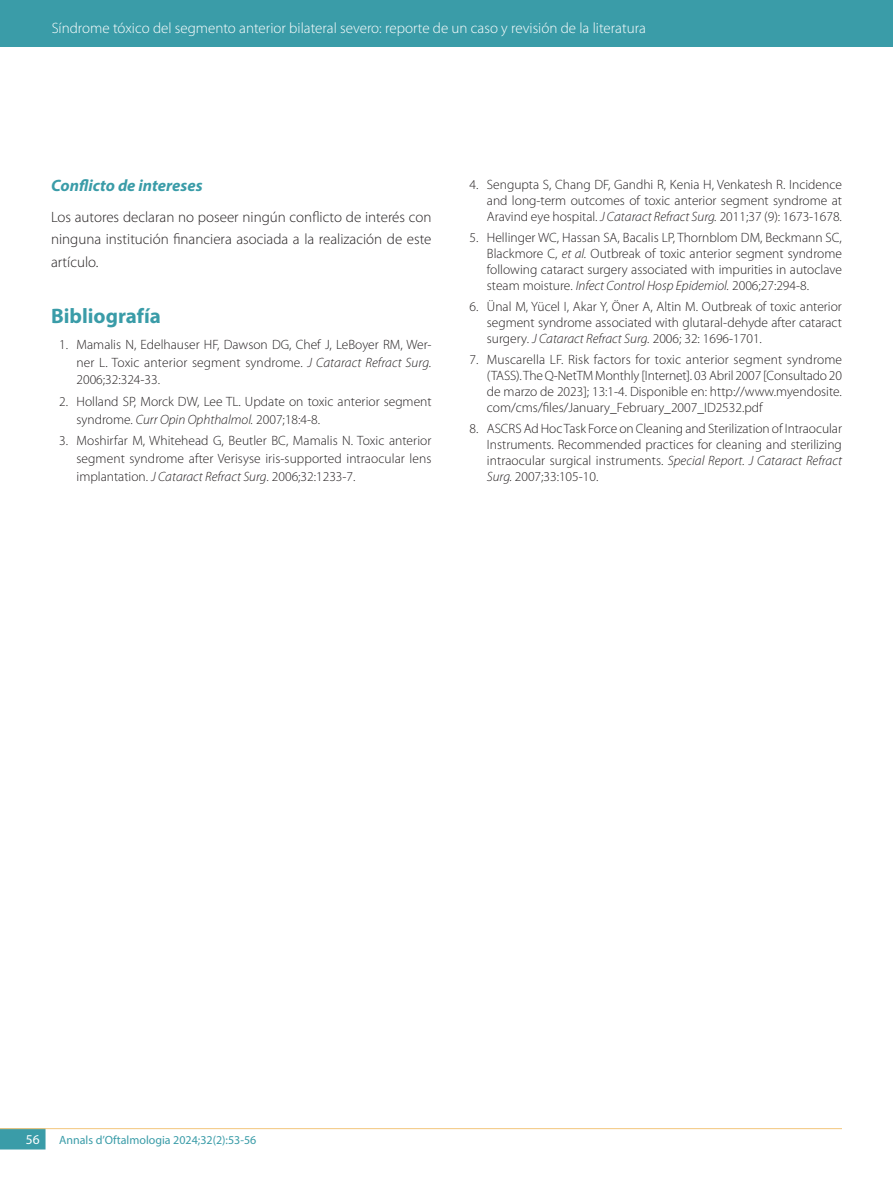
<style>
.page{position:relative;width:893px;height:1191px;background:#fff}
.page>*{position:absolute;margin:0;border:0;box-sizing:border-box;transform-origin:0 0}
.Subtítulo_1{font:700 21px "Myriad Pro";color:#3a9ca8}
.subtítulo_2{font:italic 700 16.5px "Myriad Pro";color:#3a9ca8}
.C__de_texto{font:300 15px/22.4px "Myriad Pro";color:#231f20;text-align:justify}
.t1{font:300 15px "Myriad Pro";color:#fff}
.biblio_100{font:300 13.5px/16.2px "Myriad Pro";color:#231f20;text-align:justify}
.t2{font:13.5px "Myriad Pro";color:#fff}
.t3{font:12px "Myriad Pro";color:#3a9ca8}
.s1{font-style:italic}
</style>
<div class="page">
<svg style="left:0;top:1129px;width:46px;height:20px"></svg>
<hr style="left:0;top:1128px;width:842px;height:1px;background:#f3c67c">
<div style="left:0;top:0;width:893px;height:47px;background:#3a9ca8"></div>
<p class="t1" style="left:52px;top:19px;width:596px">Síndrome tóxico del segmento anterior bilateral severo: reporte de un caso y revisión de la literatura</p>
<p class="subtítulo_2" style="left:51px;top:175px;width:153px">Conflicto de intereses</p>
<p class="C__de_texto" style="left:51px;top:205px;width:382px">Los autores declaran no poseer ningún conflicto de interés con ninguna institución financiera asociada a la realización de este artículo.</p>
<p class="Subtítulo_1" style="left:51px;top:302px;width:111px">Bibliografía</p>
<p class="biblio_100" style="left:77px;top:335px;width:357px;line-height:17.5px;text-indent:-17px">1. Mamalis N, Edelhauser HF, Dawson DG, Chef J, LeBoyer RM, Wer&shy;ner L. Toxic anterior segment syndrome. <span class="s1">J Cataract Refract Surg.<br></span>2006;32:324-33.</p>
<p class="biblio_100" style="left:77px;top:392px;width:357px;line-height:17.5px;text-indent:-17px">2. Holland SP, Morck DW, Lee TL. Update on toxic anterior segment syndrome. <span class="s1">Curr Opin Ophthalmol.</span> 2007;18:4-8.</p>
<p class="biblio_100" style="left:77px;top:432px;width:356px;line-height:17.5px;text-indent:-17px">3. Moshirfar M, Whitehead G, Beutler BC, Mamalis N. Toxic anterior segment syndrome after Verisyse iris-supported intraocular lens implantation. <span class="s1">J Cataract Refract Surg</span>. 2006;32:1233-7.</p>
<p class="biblio_100" style="left:487px;top:176px;width:357px;text-indent:-17px">4. Sengupta S, Chang DF, Gandhi R, Kenia H, Venkatesh R. Incidence and long-term outcomes of toxic anterior segment syndrome at Aravind eye hospital. <span class="s1">J Cataract Refract Surg.</span> 2011;37 (9): 1673-1678.</p>
<p class="biblio_100" style="left:487px;top:229px;width:357px;text-indent:-17px">5. Hellinger WC, Hassan SA, Bacalis LP, Thornblom DM, Beckmann SC, Blackmore C, <span class="s1">et al.</span> Outbreak of toxic anterior segment syndrome following cataract surgery associated with impurities in autoclave steam moisture. <span class="s1">Infect Control Hosp Epidemiol.</span> 2006;27:294-8.</p>
<p class="biblio_100" style="left:487px;top:298px;width:357px;text-indent:-17px">6. Ünal M, Yücel I, Akar Y, Öner A, Altin M. Outbreak of toxic anterior segment syndrome associated with glutaral-dehyde after cataract surgery. <span class="s1">J Cataract Refract Surg.</span> 2006; 32: 1696-1701.</p>
<p class="biblio_100" style="left:487px;top:351px;width:357px;text-indent:-17px">7. Muscarella LF. Risk factors for toxic anterior segment syndrome (TASS). The Q-NetTM Monthly [Internet]. 03 Abril 2007 [Consultado 20 de marzo de 2023]; 13:1-4. Disponible en: http://www.myendosite. com/cms/files/January_February_2007_ID2532.pdf</p>
<p class="biblio_100" style="left:487px;top:420px;width:357px;text-indent:-17px">8. ASCRS Ad Hoc Task Force on Cleaning and Sterilization of Intraocular Instruments. Recommended practices for cleaning and sterilizing intraocular surgical instruments. <span class="s1">Special Report. J Cataract Refract Surg.</span> 2007;33:105-10.</p>
<p class="t2" style="left:26px;top:1130px;width:15px">56</p>
<p class="t3" style="left:59px;top:1132px;width:199px">Annals d’Oftalmologia 2024;32(2):53-56</p>
</div>
